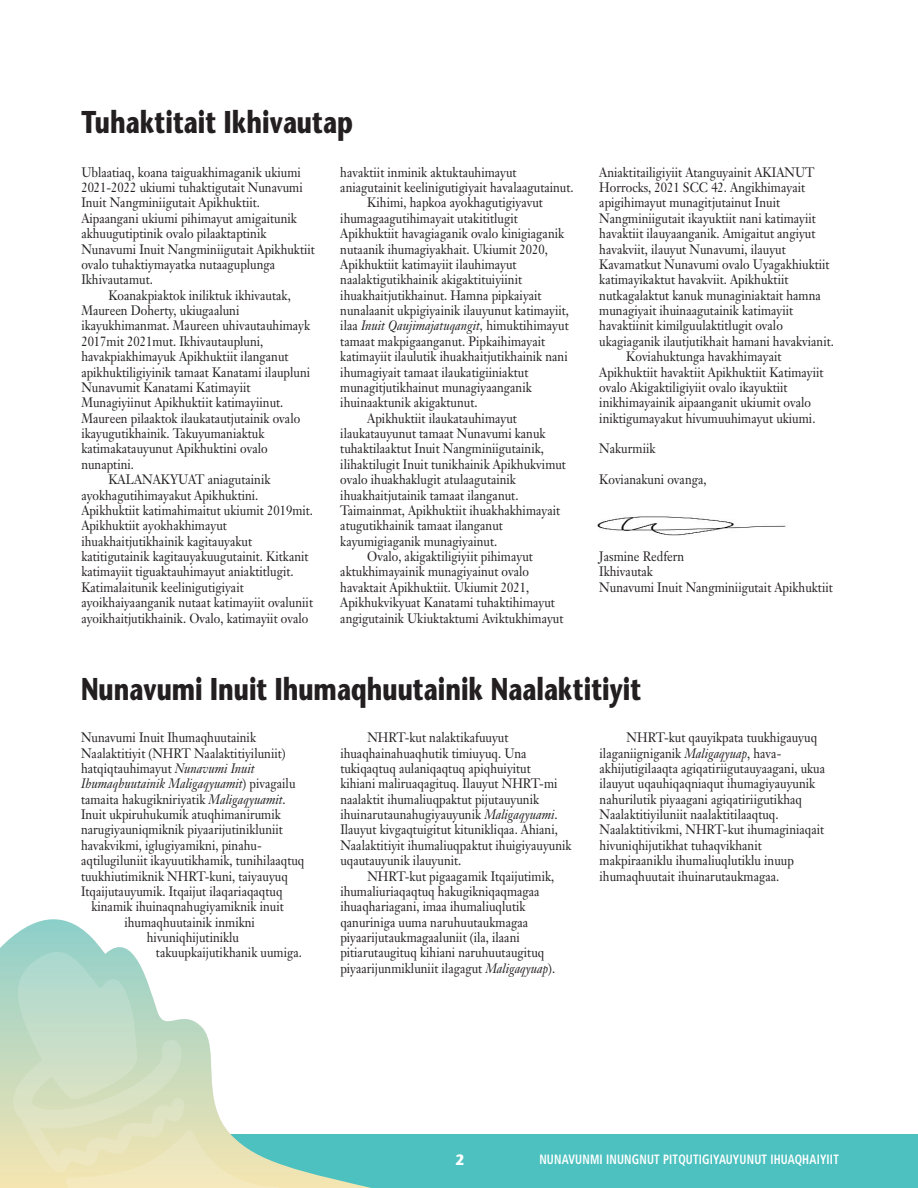
<style>
.page{position:relative;width:918px;height:1188px;background:#fff}
.page>*{position:absolute;margin:0;border:0;box-sizing:border-box;transform-origin:0 0}
.t1{font:700 31.5px "Stone Sans";color:#231f20;scale:.75 1}
.t2{font:700 15px "Stone Sans";color:#fff;scale:.9 1}
.t3{font:13.5px/15.3px "Janson Text";color:#231f20;scale:.9 1}
.t4{font:700 condensed 13.5px "Frutiger";letter-spacing:.015em;color:#fff;scale:.85 1}
.t5{font:italic 13.5px "Janson Text";color:#231f20;scale:.9 1}
.s1{font-style:italic}
.s2{font-style:normal}
</style>
<div class="page">
<div style="left:0;top:1134px;width:918px;height:54px;background:#4cc1c0"></div>
<svg style="left:0;top:919px;width:371px;height:269px"></svg>
<svg style="left:6px;top:934px;width:288px;height:254px"></svg>
<img style="left:597px;top:516px;width:189px;height:20px">
<p class="t1" style="left:81px;top:109px;width:364px">Tuhaktitait Ikhivautap</p>
<p class="t3" style="left:81px;top:166px;width:261px">Ublaatiaq, koana taiguakhimaganik ukiumi 2021-2022 ukiumi tuhaktigutait Nunavumi Inuit Nangminiigutait Apikhuktiit.<br>Aipaangani ukiumi pihimayut amigaitunik akhuugutiptinik ovalo pilaaktaptinik Nunavumi Inuit Nangminiigutait Apikhuktiit ovalo tuhaktiymayatka nutaaguplunga Ikhivautamut.</p>
<p class="t3" style="left:81px;top:289px;width:256px;text-indent:27px">Koanakpiaktok iniliktuk ikhivautak, Maureen Doherty, ukiugaaluni ikayukhimanmat. Maureen uhivautauhimayk 2017mit 2021mut. Ikhivautaupluni, havakpiakhimayuk Apikhuktiit ilanganut apikhuktiligiyinik tamaat Kanatami ilaupluni Nunavumit Kanatami Katimayiit Munagiyiinut Apikhuktiit katimayiinut.<br>Maureen pilaaktok ilaukatautjutainik ovalo ikayugutikhainik. Takuyumaniaktuk katimakatauyunut Apikhuktini ovalo nunaptini.</p>
<p class="t3" style="left:81px;top:473px;width:259px;text-indent:27px">KALANAKYUAT aniagutainik ayokhagutihimayakut Apikhuktini.<br>Apikhuktiit katimahimaitut ukiumit 2019mit.<br>Apikhuktiit ayokhakhimayut ihuakhaitjutikhainik kagitauyakut katitigutainik kagitauyakuugutainit. Kitkanit katimayiit tiguaktauhimayut aniaktitlugit.<br>Katimalaitunik keelinigutigiyait ayoikhaiyaanganik nutaat katimayiit ovaluniit ayoikhaitjutikhainik. Ovalo, katimayiit ovalo</p>
<p class="t3" style="left:340px;top:166px;width:261px">havaktiit inminik aktuktauhimayut aniagutainit keelinigutigiyait havalaagutainut.</p>
<p class="t3" style="left:340px;top:196px;width:256px;text-indent:27px">Kihimi, hapkoa ayokhagutigiyavut ihumagaagutihimayait utakititlugit Apikhuktiit havagiaganik ovalo kinigiaganik nutaanik ihumagiyakhait. Ukiumit 2020, Apikhuktiit katimayiit ilauhimayut naalaktigutikhainik akigaktituiyiinit ihuakhaitjutikhainut. Hamna pipkaiyait nunalaanit ukpigiyainik ilauyunut katimayiit, ilaa <span class="s1">Inuit Qaujimajatuqangit,</span> himuktihimayut tamaat makpigaanganut. Pipkaihimayait katimayiit ilaulutik ihuakhaitjutikhainik nani ihumagiyait tamaat ilaukatigiiniaktut munagitjutikhainut munagiyaanganik ihuinaaktunik akigaktunut.</p>
<p class="t3" style="left:340px;top:412px;width:252px;text-indent:27px">Apikhuktiit ilaukatauhimayut ilaukatauyunut tamaat Nunavumi kanuk tuhaktilaaktut Inuit Nangminiigutainik, ilihaktilugit Inuit tunikhainik Apikhukvimut ovalo ihuakhaklugit atulaagutainik ihuakhaitjutainik tamaat ilanganut.<br>Taimainmat, Apikhuktiit ihuakhakhimayait atugutikhainik tamaat ilanganut kayumigiaganik munagiyainut.</p>
<p class="t3" style="left:340px;top:550px;width:249px;text-indent:27px">Ovalo, akigaktiligiyiit pihimayut aktukhimayainik munagiyainut ovalo havaktait Apikhuktiit. Ukiumit 2021, Apikhukvikyuat Kanatami tuhaktihimayut angigutainik Ukiuktaktumi Aviktukhimayut</p>
<p class="t3" style="left:599px;top:166px;width:262px">Aniaktitailigiyiit Atanguyainit AKIANUT Horrocks, 2021 SCC 42. Angikhimayait apigihimayut munagitjutainut Inuit Nangminiigutait ikayuktiit nani katimayiit havaktiit ilauyaanganik. Amigaitut angiyut havakviit, ilauyut Nunavumi, ilauyut Kavamatkut Nunavumi ovalo Uyagakhiuktiit katimayikaktut havakviit. Apikhuktiit nutkagalaktut kanuk munaginiaktait hamna munagiyait ihuinaagutainik katimayiit havaktiinit kimilguulaktitlugit ovalo ukagiaganik ilautjutikhait hamani havakvianit.</p>
<p class="t3" style="left:599px;top:350px;width:251px;text-indent:27px">Koviahuktunga havakhimayait Apikhuktiit havaktiit Apikhuktiit Katimayiit ovalo Akigaktiligiyiit ovalo ikayuktiit inikhimayainik aipaanganit ukiumit ovalo iniktigumayakut hivumuuhimayut ukiumi.</p>
<p class="t3" style="left:599px;top:442px;width:64px">Nakurmiik</p>
<p class="t3" style="left:599px;top:473px;width:121px">Kovianakuni ovanga,</p>
<p class="t3" style="left:599px;top:550px;width:96px">Jasmine Redfern</p>
<p class="t3" style="left:599px;top:565px;width:61px">Ikhivautak</p>
<p class="t3" style="left:599px;top:581px;width:261px">Nunavumi Inuit Nangminiigutait Apikhuktiit</p>
<p class="t1" style="left:81px;top:677px;width:749px">Nunavumi Inuit Ihumaqhuutainik Naalaktitiyit</p>
<p class="t3" style="left:81px;top:731px;width:196px">Nunavumi Inuit Ihumaqhuutainik</p>
<p class="t3" style="left:81px;top:747px;width:229px">Naalaktitiyit (NHRT Naalaktitiyiluniit)</p>
<p class="t3" style="left:81px;top:762px;width:195px">hatqiqtauhimayut <span class="s1">Nunavumi Inuit</span></p>
<p class="t5" style="left:81px;top:778px;width:240px">Ihumaqhuutainik Maligaqyuamit<span class="s2">) pivagailu</span></p>
<p class="t3" style="left:81px;top:793px;width:229px">tamaita hakugikniriyatik <span class="s1">Maligaqyuamit</span>.</p>
<p class="t3" style="left:81px;top:808px;width:223px">Inuit ukpiruhukumik atuqhimanirumik</p>
<p class="t3" style="left:81px;top:823px;width:226px">narugiyauniqmiknik piyaarijutinikluniit</p>
<p class="t3" style="left:81px;top:839px;width:202px">havakvikmi, iglugiyamikni, pinahu -</p>
<p class="t3" style="left:81px;top:854px;width:250px">aqtilugiluniit ikayuutikhamik, tunihilaaqtuq</p>
<p class="t3" style="left:81px;top:870px;width:231px">tuukhiutimiknik NHRT-kuni, taiyauyuq</p>
<p class="t3" style="left:81px;top:885px;width:225px">Itqaijutauyumik. Itqaijut ilaqariaqaqtuq</p>
<p class="t3" style="left:91px;top:900px;width:215px">kinamik ihuinaqnahugiyamiknik inuit</p>
<p class="t3" style="left:124px;top:916px;width:147px">ihumaqhuutainik inmikni</p>
<p class="t3" style="left:147px;top:931px;width:104px">hivuniqhijutiniklu</p>
<p class="t3" style="left:156px;top:946px;width:164px">takuupkaijutikhanik uumiga.</p>
<p class="t3" style="left:340px;top:731px;width:258px;text-indent:27px">NHRT-kut nalaktikafuuyut ihuaqhainahuaqhutik timiuyuq. Una tukiqaqtuq aulaniqaqtuq apiqhuiyitut<br>kihiani maliruaqagituq. Ilauyut NHRT-mi naalaktit ihumaliuqpaktut pijutauyunik ihuinarutaunahugiyauyunik <span class="s1">Maligaqyuami</span>.<br>Ilauyut kivgaqtuigitut kitunikliqaa. Ahiani, Naalaktitiyit ihumaliuqpaktut ihuigiyauyunik uqautauyunik ilauyunit.</p>
<p class="t3" style="left:340px;top:869px;width:240px;text-indent:27px">NHRT-kut pigaagamik Itqaijutimik, ihumaliuriaqaqtuq hakugikniqaqmagaa ihuaqhariagani, imaa ihumaliuqlutik qanuriniga uuma naruhuutaukmagaa piyaarijutaukmagaaluniit (ila, ilaani pitiarutaugituq kihiani naruhuutaugituq piyaarijunmikluniit ilagagut <span class="s1">Maligaqyuap</span>).</p>
<p class="t3" style="left:600px;top:731px;width:252px;text-indent:27px">NHRT-kut qauyikpata tuukhigauyuq ilaganiigniganik <span class="s1">Maligaqyuap</span>, hava - akhijutigilaaqta agiqatiriigutauyaagani, ukua ilauyut uqauhiqaqniaqut ihumagiyauyunik nahurilutik piyaagani agiqatiriigutikhaq Naalaktitiyiluniit naalaktitilaaqtuq.<br>Naalaktitivikmi, NHRT-kut ihumaginiaqait hivuniqhijutikhat tuhaqvikhanit makpiraaniklu ihumaliuqlutiklu inuup ihumaqhuutait ihuinarutaukmagaa.</p>
<p class="t2" style="left:456px;top:1154px;width:11px">2</p>
<p class="t4" style="left:539px;top:1154px;width:354px">NUNAVUNMI INUNGNUT PITQUTIGIYAUYUNUT IHUAQHAIYIIT</p>
</div>
